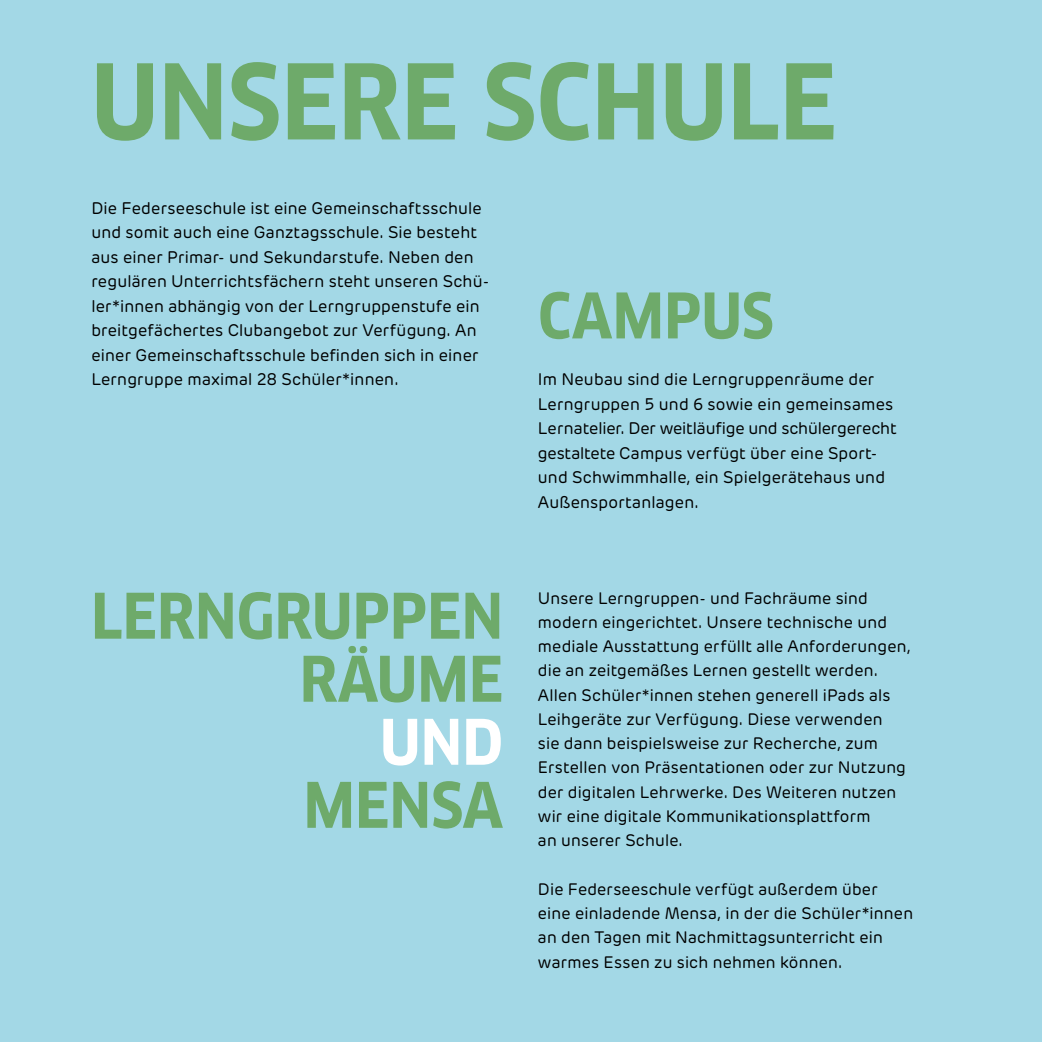
<style>
.page{position:relative;width:1042px;height:1042px;background:#a3d8e6}
.page>*{position:absolute;margin:0;border:0;box-sizing:border-box;transform-origin:0 0}
.t1{font:700 101.5px "Clan OT Narr";color:#6eaa6a}
.t2{font:700 61.25px/63px "Clan OT Narr";color:#6eaa6a;text-align:right}
.t3{font:700 61.25px "Clan OT Narr";color:#fff}
.t4{font:16.62px/24.5px "New Rubrik";letter-spacing:.01em;color:#000}
.t5{font:16.45px/24.3px "New Rubrik";letter-spacing:.01em;color:#000}
</style>
<div class="page">
<h1 class="t1" style="left:91px;top:43px;width:747px">UNSERE SCHULE</h1>
<p class="t4" style="left:91px;top:196px;width:399px">Die Federseeschule ist eine Gemeinschaftsschule und somit auch eine Ganztagsschule. Sie besteht aus einer Primar- und Sekundarstufe. Neben den regulären Unterrichtsfächern steht unseren Schü&shy;ler*innen abhängig von der Lerngruppenstufe ein breitgefächertes Clubangebot zur Verfügung. An einer Gemeinschaftsschule befinden sich in einer Lerngruppe maximal 28 Schüler*innen.</p>
<h2 class="t2" style="left:91px;top:585px;width:414px">LERNGRUPPEN<br>RÄUME</h2>
<h2 class="t3" style="left:380px;top:707px;width:125px">UND</h2>
<h2 class="t2" style="left:303px;top:774px;width:201px">MENSA</h2>
<h2 class="t2" style="left:538px;top:285px;width:237px">CAMPUS</h2>
<p class="t4" style="left:538px;top:367px;width:360px">Im Neubau sind die Lerngruppenräume der Lerngruppen 5 und 6 sowie ein gemeinsames Lernatelier. Der weitläufige und schülergerecht gestaltete Campus verfügt über eine Sport&shy;und Schwimmhalle, ein Spielgerätehaus und Außensportanlagen.</p>
<p class="t5" style="left:538px;top:586px;width:374px">Unsere Lerngruppen- und Fachräume sind modern eingerichtet. Unsere technische und mediale Ausstattung erfüllt alle Anforderungen, die an zeitgemäßes Lernen gestellt werden.<br>Allen Schüler*innen stehen generell iPads als Leihgeräte zur Verfügung. Diese verwenden<br>sie dann beispielsweise zur Recherche, zum Erstellen von Präsentationen oder zur Nutzung der digitalen Lehrwerke. Des Weiteren nutzen wir eine digitale Kommunikationsplattform<br>an unserer Schule.</p>
<p class="t5" style="left:538px;top:877px;width:377px">Die Federseeschule verfügt außerdem über eine einladende Mensa, in der die Schüler*innen an den Tagen mit Nachmittagsunterricht ein warmes Essen zu sich nehmen können.</p>
</div>
